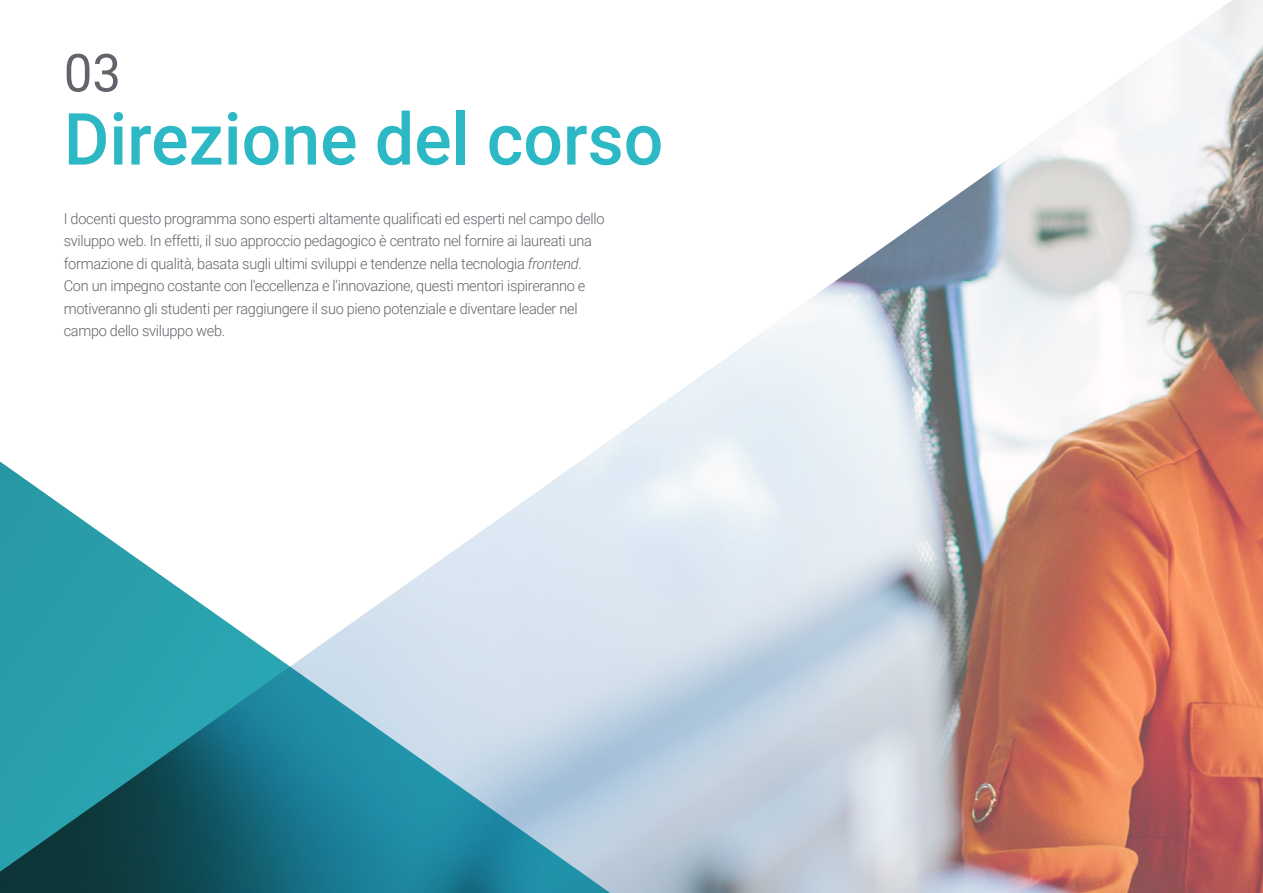
<style>
.page{position:relative;width:1263px;height:893px;background:#fff}
.page>*{position:absolute;margin:0;border:0;box-sizing:border-box;transform-origin:0 0}
.t1{font:500 72px "Roboto";color:#2db8c5}
.t2{font:52.5px "Roboto";color:#61646a}
.t3{font:300 15px/22.5px "Roboto";letter-spacing:-.02em;color:#61646a}
.s1{font-style:italic}
</style>
<div class="page">
<img style="left:602px;top:0;width:661px;height:893px">
<svg style="left:0;top:446px;width:640px;height:447px"></svg>
<h2 class="t2" style="left:64px;top:36px;width:59px">03</h2>
<h1 class="t1" style="left:64px;top:89px;width:601px">Direzione del corso</h1>
<p class="t3" style="left:64px;top:207px;width:542px">I docenti questo programma sono esperti altamente qualificati ed esperti nel campo dello sviluppo web. In effetti, il suo approccio pedagogico è centrato nel fornire ai laureati una formazione di qualità, basata sugli ultimi sviluppi e tendenze nella tecnologia <span class="s1">frontend</span>.<br>Con un impegno costante con l'eccellenza e l'innovazione, questi mentori ispireranno e motiveranno gli studenti per raggiungere il suo pieno potenziale e diventare leader nel campo dello sviluppo web.</p>
</div>
